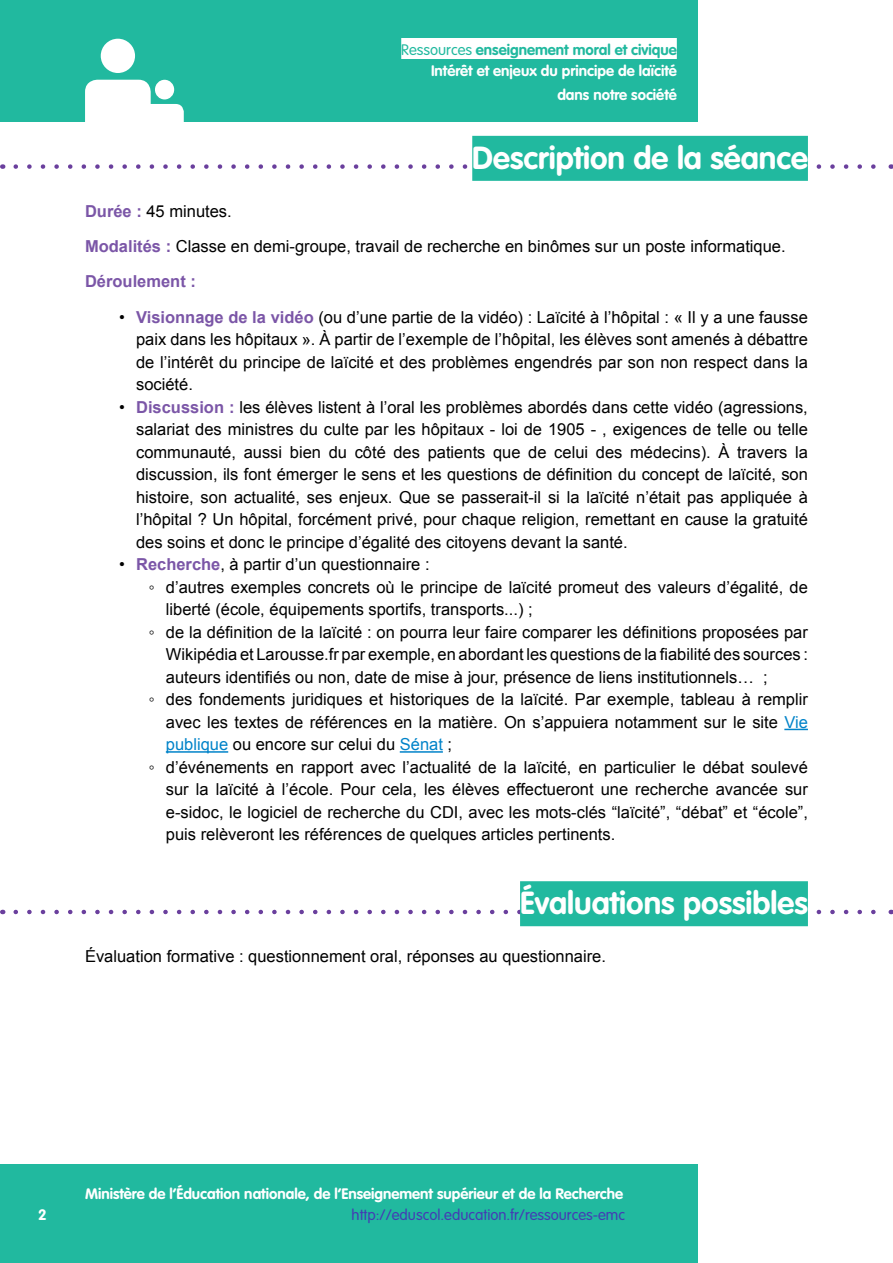
<style>
.page{position:relative;width:893px;height:1263px;background:#fff}
.page>*{position:absolute;margin:0;border:0;box-sizing:border-box;transform-origin:0 0}
.t1{font:700 31.5px "VAG Rounded Std";color:#fff}
.t2{font:16.5px/22.5px "Arial";color:#000;text-align:justify}
.t3{font:700 15px/21px "VAG Rounded Std";color:#fff;text-align:right}
.t4{font:300 15px "VAG Rounded Std";color:#443bb4}
.s1{font-weight:300;color:#21b99f}
.s2{color:#21b99f}
.s3{font-weight:700;color:#7b56a7}
.s4{color:#0083c9}
</style>
<div class="page">
<div style="left:0;top:0;width:697px;height:122px;background:#21b99f"></div>
<div style="left:155px;top:80px;width:19px;height:19px;background:#fff;border-radius:50%"></div>
<div style="left:85px;top:80px;width:66px;height:86px;background:#fff;border-radius:12px"></div>
<div style="left:134px;top:104px;width:50px;height:62px;background:#fff;border-radius:8px"></div>
<div style="left:101px;top:39px;width:34px;height:34px;background:#fff;border-radius:50%"></div>
<div style="left:401px;top:38px;width:276px;height:21px;background:#fff"></div>
<div style="left:0;top:1164px;width:697px;height:99px;background:#21b99f"></div>
<svg style="left:16px;top:164px;width:860px;height:5px"></svg>
<div style="left:472px;top:136px;width:336px;height:45px;background:#21b99f"></div>
<svg style="left:784px;top:729px;width:24px;height:1px"></svg>
<hr style="left:166px;top:751px;width:62px;height:2px;background:#0083c9">
<hr style="left:400px;top:751px;width:43px;height:2px;background:#0083c9">
<svg style="left:16px;top:910px;width:860px;height:4px"></svg>
<div style="left:520px;top:881px;width:288px;height:45px;background:#21b99f"></div>
<p class="t3" style="left:401px;top:39px;width:277px"><span class="s1">Ressources</span> <span class="s2">enseignement moral et civique<br></span>Intérêt et enjeux du principe de laïcité</p>
<p class="t3" style="left:557px;top:84px;width:121px">dans notre société</p>
<h1 class="t1" style="left:472px;top:139px;width:337px">Description de la séance</h1>
<p class="t2" style="left:85px;top:194px;width:702px;line-height:35.2px;text-align:left"><span class="s3">Durée :</span> 45 minutes.<br><span class="s3">Modalités :</span> Classe en demi-groupe, travail de recherche en binômes sur un poste informatique.<br><span class="s3">Déroulement :</span></p>
<p class="t2" style="left:136px;top:306px;width:673px;text-indent:-17px">• <span class="s3">Visionnage de la vidéo</span> (ou d’une partie de la vidéo) : Laïcité à l’hôpital : « Il y a une fausse paix dans les hôpitaux ». À partir de l’exemple de l’hôpital, les élèves sont amenés à débattre de l’intérêt du principe de laïcité et des problèmes engendrés par son non respect dans la société.</p>
<p class="t2" style="left:136px;top:396px;width:673px;text-indent:-17px">• <span class="s3">Discussion :</span> les élèves listent à l’oral les problèmes abordés dans cette vidéo (agressions, salariat des ministres du culte par les hôpitaux - loi de 1905 - , exigences de telle ou telle communauté, aussi bien du côté des patients que de celui des médecins). À travers la discussion, ils font émerger le sens et les questions de définition du concept de laïcité, son histoire, son actualité, ses enjeux. Que se passerait-il si la laïcité n’était pas appliquée à l’hôpital ? Un hôpital, forcément privé, pour chaque religion, remettant en cause la gratuité des soins et donc le principe d’égalité des citoyens devant la santé.</p>
<p class="t2" style="left:119px;top:553px;width:312px">• <span class="s3">Recherche</span>, à partir d’un questionnaire :</p>
<p class="t2" style="left:149px;top:576px;width:661px">◦ d’autres exemples concrets où le principe de laïcité promeut des valeurs d’égalité, de</p>
<p class="t2" style="left:166px;top:598px;width:368px">liberté (école, équipements sportifs, transports...) ;</p>
<p class="t2" style="left:149px;top:621px;width:661px">◦ de la définition de la laïcité : on pourra leur faire comparer les définitions proposées par</p>
<p class="t2" style="left:166px;top:643px;width:644px">Wikipédia et Larousse.fr par exemple, en abordant les questions de la fiabilité des sources :</p>
<p class="t2" style="left:166px;top:666px;width:603px">auteurs identifiés ou non, date de mise à jour, présence de liens institutionnels… ;</p>
<p class="t2" style="left:149px;top:688px;width:661px">◦ des fondements juridiques et historiques de la laïcité. Par exemple, tableau à remplir</p>
<p class="t2" style="left:166px;top:711px;width:644px">avec les textes de références en la matière. On s’appuiera notamment sur le site <span class="s4">Vie</span></p>
<p class="t2" style="left:166px;top:733px;width:288px"><span class="s4">publique</span> ou encore sur celui du <span class="s4">Sénat</span> ;</p>
<p class="t2" style="left:149px;top:756px;width:661px">◦ d’événements en rapport avec l’actualité de la laïcité, en particulier le débat soulevé</p>
<p class="t2" style="left:166px;top:778px;width:644px">sur la laïcité à l’école. Pour cela, les élèves effectueront une recherche avancée sur</p>
<p class="t2" style="left:166px;top:801px;width:643px">e-sidoc, le logiciel de recherche du CDI, avec les mots-clés “laïcité”, “débat” et “école”,</p>
<p class="t2" style="left:166px;top:823px;width:451px">puis relèveront les références de quelques articles pertinents.</p>
<h1 class="t1" style="left:520px;top:885px;width:289px">Évaluations possibles</h1>
<p class="t2" style="left:85px;top:945px;width:522px">Évaluation formative : questionnement oral, réponses au questionnaire.</p>
<p class="t3" style="left:85px;top:1184px;width:540px">Ministère de l’Éducation nationale, de l’Enseignement supérieur et de la Recherche</p>
<p class="t3" style="left:38px;top:1204px;width:10px">2</p>
<p class="t4" style="left:352px;top:1206px;width:275px">http://eduscol.education.fr/ressources-emc</p>
</div>
